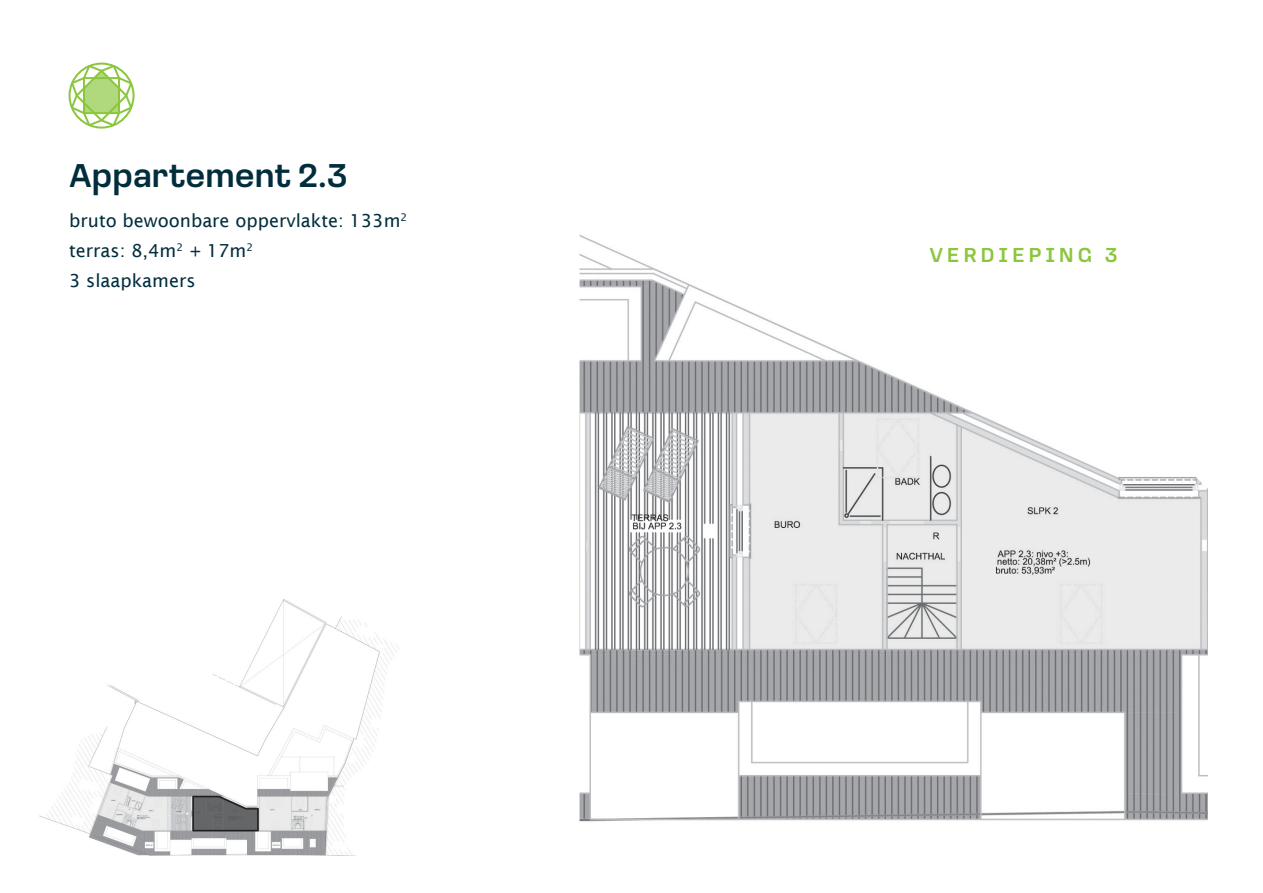
<style>
.page{position:relative;width:1263px;height:893px;background:#fff}
.page>*{position:absolute;margin:0;border:0;box-sizing:border-box;transform-origin:0 0}
.t1{font:500 34.2px "Loos Normal";color:#012d3d}
.t2{font:500 21px "Loos Normal";letter-spacing:.2em;color:#8bc63e}
.t3{font:18px/30px "Lucida Sans";color:#012d3d}
</style>
<div class="page">
<svg style="left:69px;top:63px;width:66px;height:66px"></svg>
<img style="left:39px;top:600px;width:360px;height:255px">
<img style="left:579px;top:234px;width:629px;height:588px">
<h1 class="t1" style="left:69px;top:151px;width:280px">Appartement 2.3</h1>
<p class="t3" style="left:69px;top:205px;width:340px">bruto bewoonbare oppervlakte: 133m<sup>2 </sup>terras: 8,4m<sup>2</sup> + 17m<sup>2<br></sup>3 slaapkamers</p>
<p class="t2" style="left:929px;top:240px;width:190px">VERDIEPING 3</p>
</div>
